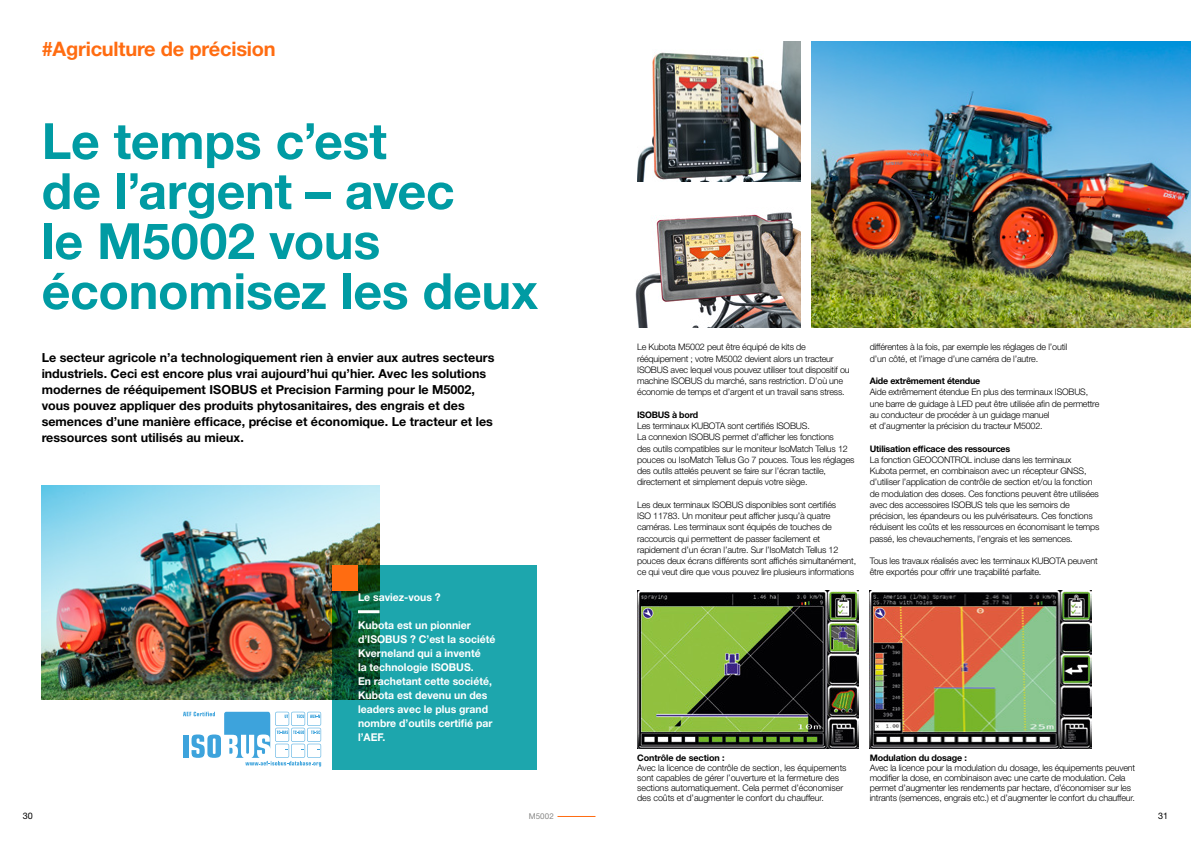
<style>
.page{position:relative;width:1191px;height:842px;background:#fff}
.page>*{position:absolute;margin:0;border:0;box-sizing:border-box;transform-origin:0 0}
.t1{font:700 50px/50px "Helvetica Neue LT Std";letter-spacing:-.005em;color:#009ba3}
.t2{font:700 20px "Helvetica Neue LT Std";letter-spacing:-.01em;color:#ff6c11}
.t3{font:700 12.5px/16px "Helvetica Neue LT Std";color:#000}
.t4{font:700 10.8px/14px "Helvetica Neue LT Std";color:#fff}
.t5{font:300 9px/11.2px "Helvetica Neue LT Std";letter-spacing:-.02em;color:#000}
.t6{font:700 9px "Helvetica Neue LT Std";letter-spacing:-.02em;color:#000}
.t7{font:9px "Helvetica Neue LT Std";color:#000}
.t8{font:8px "Helvetica Neue LT Std";letter-spacing:.01em;color:#878786}
</style>
<div class="page">
<hr style="left:557px;top:816px;width:38px;height:1px;background:#ff6c11">
<img style="left:42px;top:485px;width:337px;height:214px">
<img style="left:637px;top:42px;width:163px;height:139px">
<img style="left:635px;top:212px;width:165px;height:116px">
<img style="left:811px;top:42px;width:380px;height:286px">
<img style="left:637px;top:590px;width:222px;height:159px">
<img style="left:870px;top:590px;width:221px;height:159px">
<svg style="left:183px;top:712px;width:138px;height:54px"></svg>
<svg style="left:332px;top:565px;width:204px;height:204px;background:#1a999a"></svg>
<hr style="left:358px;top:610px;width:21px;height:3px;background:#fff">
<div style="left:332px;top:565px;width:26px;height:26px;background:#ff6c11"></div>
<h2 class="t2" style="left:42px;top:36px;width:236px">#Agriculture de précision</h2>
<h1 class="t1" style="left:42px;top:115px;width:498px">Le temps c’est<br>de l’argent – avec<br>le M5002 vous économisez les deux</h1>
<p class="t3" style="left:42px;top:349px;width:454px">Le secteur agricole n’a technologiquement rien à envier aux autres secteurs industriels. Ceci est encore plus vrai aujourd’hui qu’hier. Avec les solutions modernes de rééquipement ISOBUS et Precision Farming pour le M5002, vous pouvez appliquer des produits phytosanitaires, des engrais et des semences d’une manière efficace, précise et économique. Le tracteur et les ressources sont utilisés au mieux.</p>
<p class="t4" style="left:358px;top:590px;width:84px">Le saviez-vous ?</p>
<p class="t4" style="left:358px;top:618px;width:139px">Kubota est un pionnier d’ISOBUS ? C’est la société<br>Kverneland qui a inventé<br>la technologie ISOBUS.<br>En rachetant cette société,<br>Kubota est devenu un des leaders avec le plus grand nombre d’outils certifié par l’AEF.</p>
<p class="t5" style="left:637px;top:341px;width:214px">Le Kubota M5002 peut être équipé de kits de rééquipement ; votre M5002 devient alors un tracteur ISOBUS avec lequel vous pouvez utiliser tout dispositif ou machine ISOBUS du marché, sans restriction. D’où une économie de temps et d’argent et un travail sans stress.</p>
<p class="t6" style="left:637px;top:409px;width:62px">ISOBUS à bord</p>
<p class="t5" style="left:637px;top:420px;width:219px">Les terminaux KUBOTA sont certifiés ISOBUS.<br>La connexion ISOBUS permet d’afficher les fonctions<br>des outils compatibles sur le moniteur IsoMatch Tellus 12 pouces ou IsoMatch Tellus Go 7 pouces. Tous les réglages des outils attelés peuvent se faire sur l’écran tactile, directement et simplement depuis votre siège.</p>
<p class="t5" style="left:637px;top:499px;width:220px">Les deux terminaux ISOBUS disponibles sont certifiés<br>ISO 11783. Un moniteur peut afficher jusqu’à quatre caméras. Les terminaux sont équipés de touches de raccourcis qui permettent de passer facilement et rapidement d’un écran l’autre. Sur l’IsoMatch Tellus 12 pouces deux écrans différents sont affichés simultanément, ce qui veut dire que vous pouvez lire plusieurs informations</p>
<p class="t5" style="left:870px;top:341px;width:199px">différentes à la fois, par exemple les réglages de l’outil d’un côté, et l’image d’une caméra de l’autre.</p>
<p class="t6" style="left:870px;top:375px;width:112px">Aide extrêmement étendue</p>
<p class="t5" style="left:870px;top:386px;width:231px">Aide extrêmement étendue En plus des terminaux ISOBUS, une barre de guidage à LED peut être utilisée afin de permettre au conducteur de procéder à un guidage manuel<br>et d’augmenter la précision du tracteur M5002.</p>
<p class="t6" style="left:870px;top:443px;width:142px">Utilisation efficace des ressources</p>
<p class="t5" style="left:870px;top:454px;width:231px">La fonction GEOCONTROL incluse dans les terminaux Kubota permet, en combinaison avec un récepteur GNSS, d’utiliser l’application de contrôle de section et/ou la fonction de modulation des doses. Ces fonctions peuvent être utilisées avec des accessoires ISOBUS tels que les semoirs de précision, les épandeurs ou les pulvérisateurs. Ces fonctions réduisent les coûts et les ressources en économisant le temps passé, les chevauchements, l’engrais et les semences.</p>
<p class="t5" style="left:870px;top:555px;width:229px">Tous les travaux réalisés avec les terminaux KUBOTA peuvent être exportés pour offrir une traçabilité parfaite.</p>
<p class="t6" style="left:637px;top:752px;width:89px">Contrôle de section :</p>
<p class="t5" style="left:637px;top:763px;width:211px;line-height:10px">Avec la licence de contrôle de section, les équipements sont capables de gérer l’ouverture et la fermeture des sections automatiquement. Cela permet d’économiser des coûts et d’augmenter le confort du chauffeur.</p>
<p class="t6" style="left:870px;top:752px;width:99px">Modulation du dosage :</p>
<p class="t5" style="left:870px;top:763px;width:267px;line-height:10px">Avec la licence pour la modulation du dosage, les équipements peuvent modifier la dose, en combinaison avec une carte de modulation. Cela permet d’augmenter les rendements par hectare, d’économiser sur les intrants (semences, engrais etc.) et d’augmenter le confort du chauffeur.</p>
<p class="t7" style="left:23px;top:811px;width:12px">30</p>
<p class="t8" style="left:529px;top:812px;width:27px">M5002</p>
<p class="t7" style="left:1158px;top:811px;width:12px">31</p>
</div>
